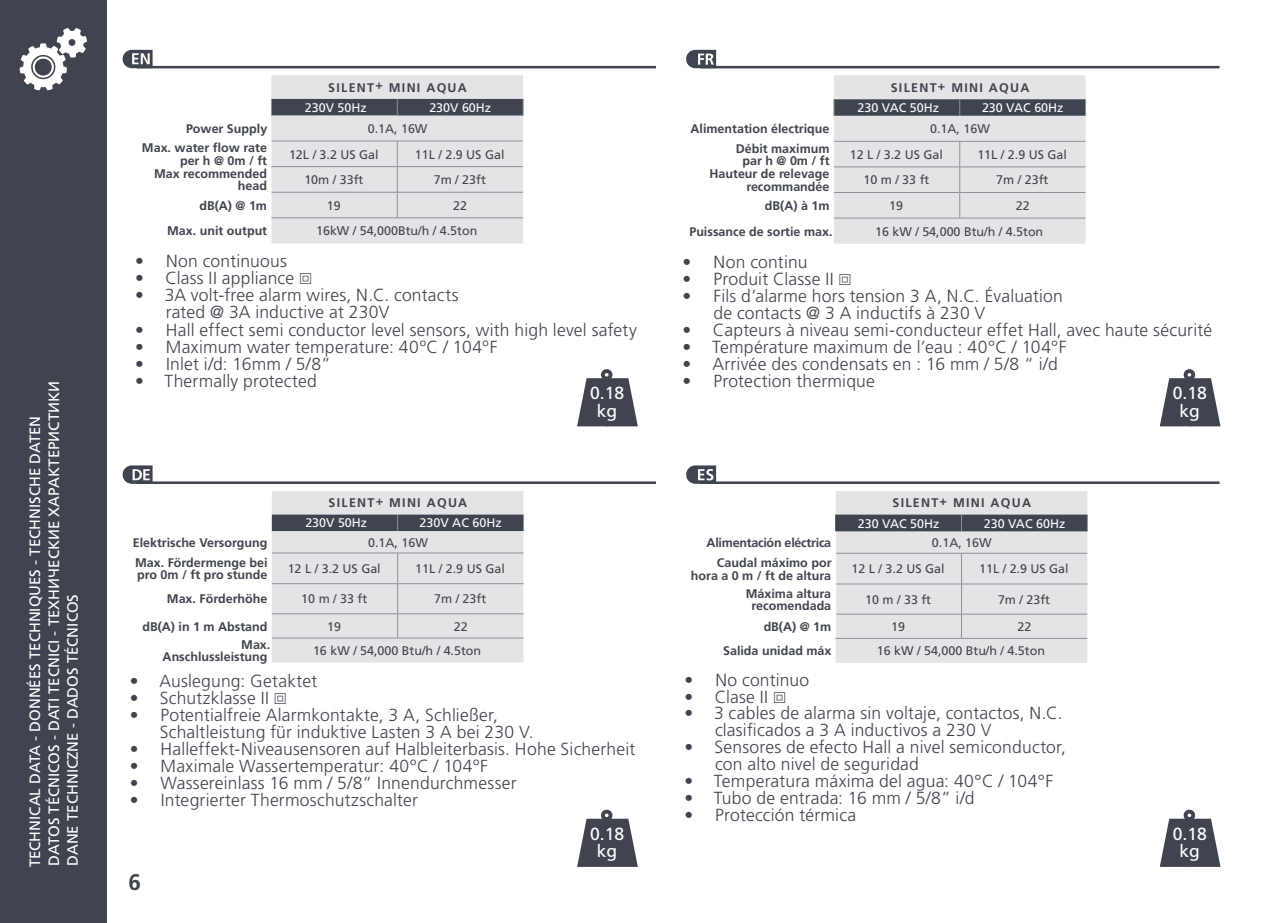
<style>
.page{position:relative;width:1278px;height:923px;background:#fff}
.page>*{position:absolute;margin:0;border:0;box-sizing:border-box;transform-origin:0 0}
.t1{font:700 22.5px "Frutiger LT Pro";color:#40444e}
.t2{font:300 17.5px/17px "Frutiger LT Pro";letter-spacing:.01em;color:#40444e}
.t3{font:17.5px/17.5px "Frutiger LT Pro";color:#fff;text-align:center}
.t4{font:15px/18.8px "Frutiger LT Pro";color:#fff}
.t5{font:700 12.5px/12.5px "Frutiger LT Pro";color:#40444e;text-align:right}
.t6{font:12.5px "Frutiger LT Pro";color:#40444e}
.t7{font:12.5px "Frutiger LT Pro";color:#fff}
.t8{font:700 12.5px "Frutiger LT Pro";letter-spacing:.1em;color:#40444e}
.t9{font:700 12.5px "Frutiger LT Pro";letter-spacing:-.02em;color:#40444e}
.s1{font-family:"Frutiger LTCYR"}
</style>
<div class="page">
<hr style="left:137px;top:66px;width:519px;height:2px;background:#40444e">
<hr style="left:137px;top:481px;width:519px;height:3px;background:#40444e">
<hr style="left:700px;top:66px;width:519px;height:2px;background:#40444e">
<hr style="left:700px;top:481px;width:519px;height:3px;background:#40444e">
<div style="left:0;top:0;width:107px;height:922px;background:#40444e"></div>
<svg style="left:20px;top:28px;width:67px;height:62px"></svg>
<svg style="left:686px;top:50px;width:30px;height:18px"></svg>
<svg style="left:686px;top:465px;width:30px;height:18px"></svg>
<svg style="left:123px;top:465px;width:30px;height:18px"></svg>
<svg style="left:271px;top:75px;width:253px;height:168px;background:#d1d2d5"></svg>
<svg style="left:833px;top:75px;width:253px;height:168px;background:#d2d2d5"></svg>
<svg style="left:272px;top:491px;width:252px;height:171px;background:#d2d2d5"></svg>
<svg style="left:835px;top:491px;width:253px;height:171px;background:#d1d2d5"></svg>
<svg style="left:123px;top:50px;width:30px;height:18px"></svg>
<svg style="left:1159px;top:378px;width:61px;height:48px;background:#5f626b"></svg>
<div style="left:1183px;top:369px;width:12px;height:11px;border:4px solid #40444e;border-radius:50%"></div>
<svg style="left:1160px;top:818px;width:60px;height:48px;background:#5e616a"></svg>
<div style="left:1183px;top:809px;width:12px;height:11px;border:4px solid #40444e;border-radius:50%"></div>
<svg style="left:577px;top:378px;width:61px;height:48px;background:#5f626b"></svg>
<div style="left:601px;top:369px;width:11px;height:11px;border:4px solid #40444e;border-radius:50%"></div>
<svg style="left:577px;top:818px;width:61px;height:48px"></svg>
<div style="left:601px;top:809px;width:11px;height:11px;border:4px solid #40444e;border-radius:50%"></div>
<p class="t4" style="left:26px;top:867px;width:487px;rotate:-90deg">TECHNICAL DATA - DONNÉES TECHNIQUES - TECHNISCHE DATEN<br>DATOS TÉCNICOS - DATI TECNICI - <span class="s1">ТЕХНИЧЕСКИЕ ХАРАКТЕРИСТИКИ<br></span>DANE TECHNICZNE - DADOS TÉCNICOS</p>
<p class="t8" style="left:328px;top:80px;width:140px">SILENT+ MINI AQUA</p>
<p class="t7" style="left:305px;top:100px;width:63px">230V 50Hz</p>
<p class="t7" style="left:429px;top:100px;width:63px">230V 60Hz</p>
<p class="t8" style="left:891px;top:80px;width:140px">SILENT+ MINI AQUA</p>
<p class="t7" style="left:857px;top:100px;width:83px">230 VAC 50Hz</p>
<p class="t7" style="left:982px;top:100px;width:83px">230 VAC 60Hz</p>
<p class="t5" style="left:186px;top:122px;width:83px">Power Supply</p>
<p class="t6" style="left:368px;top:121px;width:61px">0.1A, 16W</p>
<p class="t5" style="left:142px;top:142px;width:127px">Max. water flow rate per h @ 0m / ft</p>
<p class="t6" style="left:289px;top:147px;width:91px">12L / 3.2 US Gal</p>
<p class="t6" style="left:415px;top:147px;width:91px">11L / 2.9 US Gal</p>
<p class="t5" style="left:154px;top:167px;width:114px">Max recommended head</p>
<p class="t6" style="left:304px;top:172px;width:61px">10m / 33ft</p>
<p class="t6" style="left:434px;top:172px;width:54px">7m / 23ft</p>
<p class="t5" style="left:199px;top:199px;width:69px">dB(A) @ 1m</p>
<p class="t6" style="left:327px;top:198px;width:15px">19</p>
<p class="t6" style="left:453px;top:198px;width:15px">22</p>
<p class="t5" style="left:167px;top:225px;width:102px">Max. unit output</p>
<p class="t6" style="left:316px;top:224px;width:163px">16kW / 54,000Btu/h / 4.5ton</p>
<p class="t2" style="left:135px;top:253px;width:153px">• Non continuous</p>
<p class="t2" style="left:135px;top:270px;width:179px">• Class II appliance ⧈</p>
<p class="t2" style="left:166px;top:287px;width:294px;text-indent:-31px">• 3A volt-free alarm wires, N.C. contacts rated @ 3A inductive at 230V</p>
<p class="t2" style="left:135px;top:321px;width:503px">• Hall effect semi conductor level sensors, with high level safety</p>
<p class="t2" style="left:135px;top:338px;width:364px">• Maximum water temperature: 40ºC / 104ºF</p>
<p class="t2" style="left:135px;top:355px;width:197px">• Inlet i/d: 16mm / 5/8”</p>
<p class="t2" style="left:135px;top:372px;width:183px">• Thermally protected</p>
<p class="t3" style="left:590px;top:384px;width:36px">0.18 kg</p>
<p class="t5" style="left:690px;top:123px;width:140px">Alimentation électrique</p>
<p class="t6" style="left:930px;top:121px;width:61px">0.1A, 16W</p>
<p class="t5" style="left:736px;top:142px;width:95px;text-align:center">Débit maximum par h @ 0m / ft</p>
<p class="t6" style="left:850px;top:147px;width:95px">12 L / 3.2 US Gal</p>
<p class="t6" style="left:977px;top:147px;width:91px">11L / 2.9 US Gal</p>
<p class="t5" style="left:709px;top:167px;width:121px">Hauteur de relevage recommandée</p>
<p class="t6" style="left:863px;top:173px;width:68px">10 m / 33 ft</p>
<p class="t6" style="left:996px;top:173px;width:54px">7m / 23ft</p>
<p class="t5" style="left:765px;top:199px;width:66px">dB(A) à 1m</p>
<p class="t6" style="left:889px;top:198px;width:15px">19</p>
<p class="t6" style="left:1016px;top:198px;width:15px">22</p>
<p class="t5" style="left:689px;top:225px;width:145px">Puissance de sortie max.</p>
<p class="t6" style="left:875px;top:224px;width:170px">16 kW / 54,000 Btu/h / 4.5ton</p>
<p class="t2" style="left:682px;top:253px;width:126px">• Non continu</p>
<p class="t2" style="left:682px;top:270px;width:171px">• Produit Classe II ⧈</p>
<p class="t2" style="left:713px;top:287px;width:351px;text-indent:-31px">• Fils d’alarme hors tension 3 A, N.C. Évaluation de contacts @ 3 A inductifs à 230 V</p>
<p class="t2" style="left:682px;top:321px;width:531px">• Capteurs à niveau semi-conducteur effet Hall, avec haute sécurité</p>
<p class="t2" style="left:682px;top:338px;width:386px">• Température maximum de l’eau : 40°C / 104°F</p>
<p class="t2" style="left:682px;top:355px;width:377px">• Arrivée des condensats en : 16 mm / 5/8 “ i/d</p>
<p class="t2" style="left:682px;top:372px;width:194px">• Protection thermique</p>
<p class="t3" style="left:1172px;top:384px;width:36px">0.18 kg</p>
<p class="t8" style="left:329px;top:495px;width:140px">SILENT+ MINI AQUA</p>
<p class="t7" style="left:305px;top:515px;width:63px">230V 50Hz</p>
<p class="t7" style="left:420px;top:515px;width:83px">230V AC 60Hz</p>
<p class="t8" style="left:892px;top:495px;width:140px">SILENT+ MINI AQUA</p>
<p class="t7" style="left:858px;top:516px;width:83px">230 VAC 50Hz</p>
<p class="t7" style="left:984px;top:516px;width:83px">230 VAC 60Hz</p>
<p class="t5" style="left:133px;top:536px;width:136px">Elektrische Versorgung</p>
<p class="t6" style="left:368px;top:534px;width:61px">0.1A, 16W</p>
<p class="t5" style="left:135px;top:556px;width:134px;text-align:left">Max. Fördermenge bei pro 0m / ft pro stunde</p>
<p class="t6" style="left:288px;top:561px;width:95px">12 L / 3.2 US Gal</p>
<p class="t6" style="left:415px;top:561px;width:91px">11L / 2.9 US Gal</p>
<p class="t5" style="left:167px;top:592px;width:102px">Max. Förderhöhe</p>
<p class="t6" style="left:301px;top:591px;width:68px">10 m / 33 ft</p>
<p class="t6" style="left:434px;top:591px;width:54px">7m / 23ft</p>
<p class="t5" style="left:142px;top:620px;width:126px">dB(A) in 1 m Abstand</p>
<p class="t6" style="left:327px;top:618px;width:15px">19</p>
<p class="t6" style="left:454px;top:618px;width:15px">22</p>
<p class="t5" style="left:163px;top:638px;width:109px">Max.<br>Anschlussleistung</p>
<p class="t6" style="left:313px;top:643px;width:170px">16 kW / 54,000 Btu/h / 4.5ton</p>
<p class="t2" style="left:130px;top:672px;width:189px">• Auslegung: Getaktet</p>
<p class="t2" style="left:130px;top:689px;width:159px">• Schutzklasse II ⧈</p>
<p class="t2" style="left:160px;top:706px;width:375px;text-indent:-30px">• Potentialfreie Alarmkontakte, 3 A, Schließer,<br>Schaltleistung für induktive Lasten 3 A bei 230 V.</p>
<p class="t2" style="left:130px;top:740px;width:507px">• Halleffekt-Niveausensoren auf Halbleiterbasis. Hohe Sicherheit</p>
<p class="t2" style="left:130px;top:757px;width:360px">• Maximale Wassertemperatur: 40ºC / 104ºF</p>
<p class="t2" style="left:130px;top:774px;width:388px">• Wassereinlass 16 mm / 5/8” Innendurchmesser</p>
<p class="t2" style="left:130px;top:791px;width:290px">• Integrierter Thermoschutzschalter</p>
<p class="t9" style="left:706px;top:535px;width:126px">Alimentación eléctrica</p>
<p class="t6" style="left:932px;top:535px;width:61px">0.1A, 16W</p>
<p class="t5" style="left:691px;top:556px;width:142px">Caudal máximo por hora a 0 m / ft de altura</p>
<p class="t6" style="left:851px;top:561px;width:95px">12 L / 3.2 US Gal</p>
<p class="t6" style="left:979px;top:561px;width:91px">11L / 2.9 US Gal</p>
<p class="t5" style="left:746px;top:586px;width:87px;text-align:center">Máxima altura recomendada</p>
<p class="t6" style="left:865px;top:592px;width:68px">10 m / 33 ft</p>
<p class="t6" style="left:998px;top:592px;width:54px">7m / 23ft</p>
<p class="t5" style="left:763px;top:620px;width:69px">dB(A) @ 1m</p>
<p class="t6" style="left:891px;top:619px;width:15px">19</p>
<p class="t6" style="left:1017px;top:619px;width:15px">22</p>
<p class="t5" style="left:723px;top:644px;width:110px">Salida unidad máx</p>
<p class="t6" style="left:877px;top:643px;width:170px">16 kW / 54,000 Btu/h / 4.5ton</p>
<p class="t2" style="left:684px;top:671px;width:126px">• No continuo</p>
<p class="t2" style="left:684px;top:688px;width:103px">• Clase II ⧈</p>
<p class="t2" style="left:715px;top:705px;width:349px;text-indent:-31px">• 3 cables de alarma sin voltaje, contactos, N.C. clasificados a 3 A inductivos a 230 V</p>
<p class="t2" style="left:715px;top:738px;width:353px;text-indent:-31px">• Sensores de efecto Hall a nivel semiconductor, con alto nivel de seguridad</p>
<p class="t2" style="left:684px;top:771px;width:370px">• Temperatura máxima del agua: 40°C / 104°F</p>
<p class="t2" style="left:684px;top:788px;width:292px">• Tubo de entrada: 16 mm / 5/8” i/d</p>
<p class="t2" style="left:684px;top:805px;width:173px">• Protección térmica</p>
<p class="t3" style="left:590px;top:824px;width:36px">0.18 kg</p>
<p class="t3" style="left:1172px;top:824px;width:36px">0.18 kg</p>
<p class="t1" style="left:128px;top:868px;width:14px">6</p>
</div>
